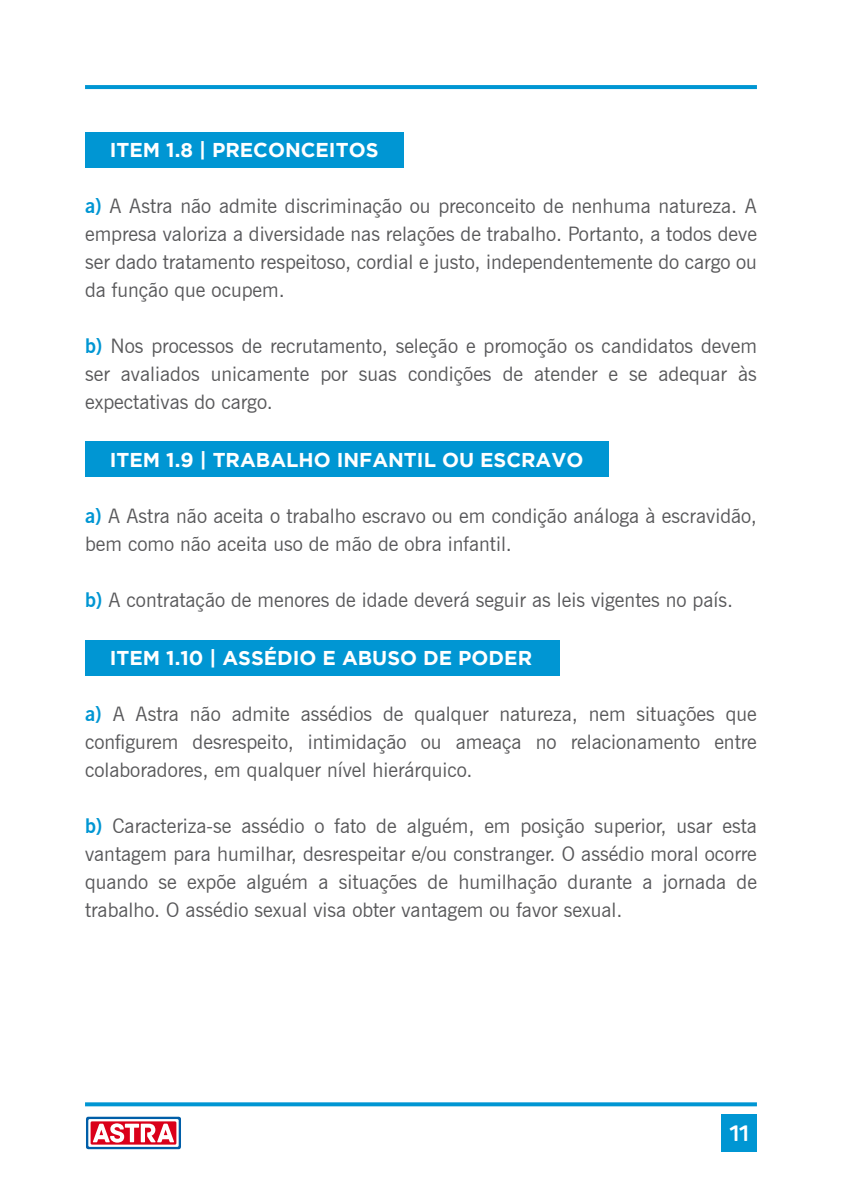
<style>
.page{position:relative;width:842px;height:1191px;background:#fff}
.page>*{position:absolute;margin:0;border:0;box-sizing:border-box;transform-origin:0 0}
.t1{font:700 22px "Panton";color:#fff}
.t2{font:20px/28px "News Gothic BT";color:#58585a;text-align:justify}
.t3{font:700 20px "Gotham";color:#fff}
.s1{font-weight:700;color:#0096d3}
</style>
<div class="page">
<svg style="left:85px;top:85px;width:672px;height:4px;fill:#0096d3"></svg>
<svg style="left:85px;top:1102px;width:672px;height:4px;fill:#0096d3"></svg>
<div style="left:721px;top:1114px;width:36px;height:37px;background:#0096d3"></div>
<div style="left:86px;top:132px;width:318px;height:36px;background:#0096d3"></div>
<div style="left:86px;top:442px;width:523px;height:35px;background:#0096d3"></div>
<div style="left:86px;top:640px;width:474px;height:35px;background:#0096d3"></div>
<svg style="left:86px;top:1116px;width:95px;height:34px"></svg>
<p class="t3" style="left:110px;top:139px;width:270px">ITEM 1.8 | PRECONCEITOS</p>
<p class="t2" style="left:85px;top:192px;width:673px"><span class="s1">a)</span> A Astra não admite discriminação ou preconceito de nenhuma natureza. A empresa valoriza a diversidade nas relações de trabalho. Portanto, a todos deve ser dado tratamento respeitoso, cordial e justo, independentemente do cargo ou da função que ocupem.</p>
<p class="t2" style="left:85px;top:332px;width:673px"><span class="s1">b)</span> Nos processos de recrutamento, seleção e promoção os candidatos devem ser avaliados unicamente por suas condições de atender e se adequar às expectativas do cargo.</p>
<p class="t3" style="left:110px;top:448px;width:475px">ITEM 1.9 | TRABALHO INFANTIL OU ESCRAVO</p>
<p class="t2" style="left:85px;top:501px;width:673px"><span class="s1">a)</span> A Astra não aceita o trabalho escravo ou em condição análoga à escravidão, bem como não aceita uso de mão de obra infantil.</p>
<p class="t2" style="left:85px;top:585px;width:650px"><span class="s1">b)</span> A contratação de menores de idade deverá seguir as leis vigentes no país.</p>
<p class="t3" style="left:110px;top:646px;width:424px">ITEM 1.10 | ASSÉDIO E ABUSO DE PODER</p>
<p class="t2" style="left:85px;top:700px;width:673px"><span class="s1">a)</span> A Astra não admite assédios de qualquer natureza, nem situações que configurem desrespeito, intimidação ou ameaça no relacionamento entre colaboradores, em qualquer nível hierárquico.</p>
<p class="t2" style="left:85px;top:812px;width:673px"><span class="s1">b)</span> Caracteriza-se assédio o fato de alguém, em posição superior, usar esta vantagem para humilhar, desrespeitar e/ou constranger. O assédio moral ocorre quando se expõe alguém a situações de humilhação durante a jornada de trabalho. O assédio sexual visa obter vantagem ou favor sexual.</p>
<p class="t1" style="left:729px;top:1120px;width:21px">11</p>
</div>
